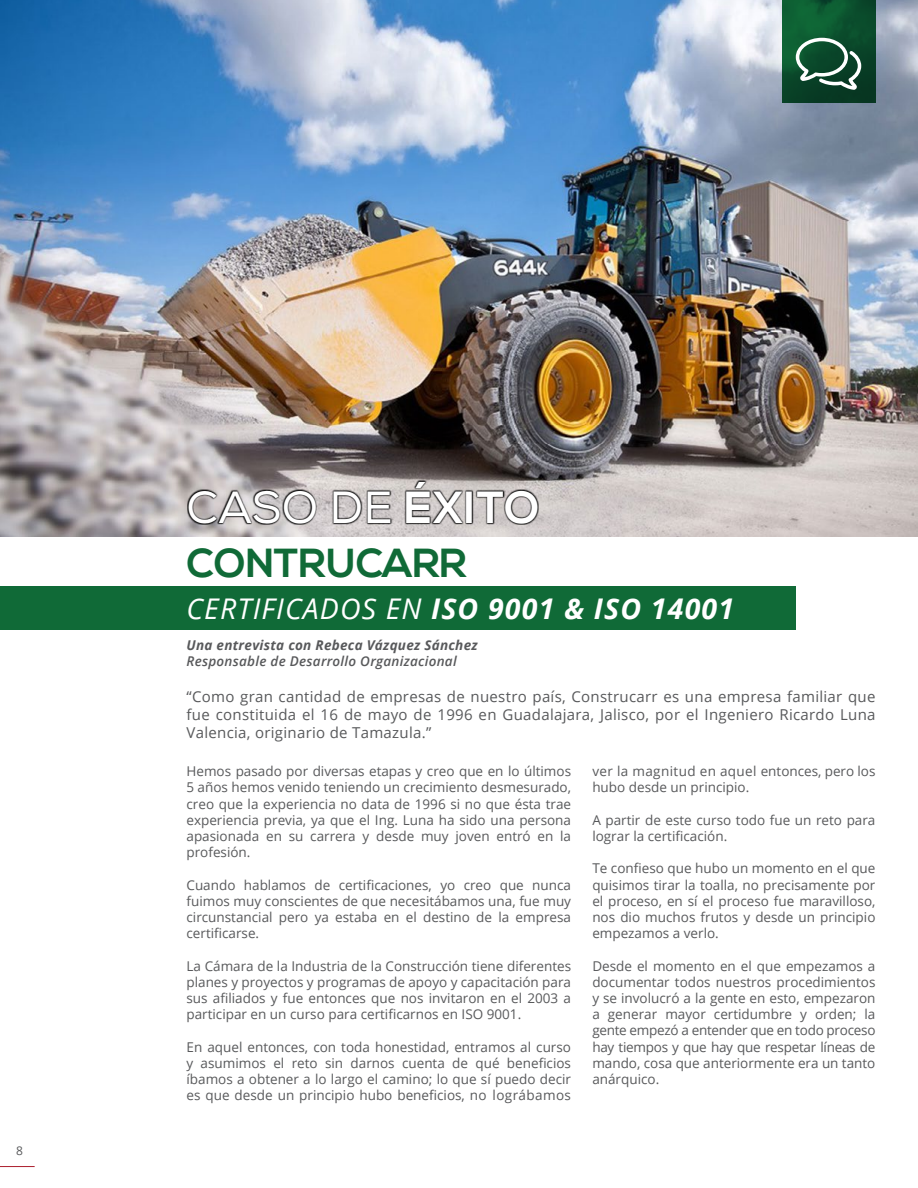
<style>
.page{position:relative;width:918px;height:1188px;background:#fff}
.page>*{position:absolute;margin:0;border:0;box-sizing:border-box;transform-origin:0 0}
.t1{font:45px "Nexa";letter-spacing:-.005em;color:#fff}
.t2{font:700 40.5px "Nexa";letter-spacing:-.01em;color:#106a37}
.t3{font:italic 700 28.5px "Open Sans";letter-spacing:.04em;color:#fff}
.t4{font:15px/18px "Open Sans";letter-spacing:.02em;color:#58595b;text-align:justify}
.t5{font:13.5px/16.2px "Open Sans";color:#58595b;text-align:justify}
.t6{font:italic 600 13.5px "Open Sans";letter-spacing:.02em;color:#58595b}
.t7{font:italic 700 13.5px "Open Sans";letter-spacing:.02em;color:#58595b}
.t8{font:12px "Open Sans";color:#58595b}
.s1{font-weight:700}
.s2{font-weight:400}
</style>
<div class="page">
<hr style="left:0;top:1166px;width:35px;height:1px;background:#ac1e2d">
<img style="left:0;top:0;width:918px;height:536px">
<svg style="left:782px;top:0;width:93px;height:103px;background:#0b4f2c"></svg>
<svg style="left:796px;top:38px;width:65px;height:52px"></svg>
<div style="left:0;top:586px;width:796px;height:44px;background:#106a37"></div>
<svg style="left:187px;top:480px;width:352px;height:45px;background:#878383"></svg>
<p class="t8" style="left:16px;top:1146px;width:8px">8</p>
<h1 class="t1" style="left:187px;top:482px;width:355px">CASO DE <span class="s1">ÉXITO</span></h1>
<h2 class="t2" style="left:187px;top:540px;width:282px">CONTRUCARR</h2>
<h3 class="t3" style="left:187px;top:597px;width:549px"><span class="s2">CERTIFICADOS EN</span> ISO 9001 &amp; ISO 14001</h3>
<p class="t7" style="left:187px;top:639px;width:293px">Una entrevista con Rebeca Vázquez Sánchez</p>
<p class="t6" style="left:187px;top:655px;width:272px">Responsable de Desarrollo Organizacional</p>
<p class="t4" style="left:187px;top:689px;width:691px">“Como gran cantidad de empresas de nuestro país, Construcarr es una empresa familiar que fue constituida el 16 de mayo de 1996 en Guadalajara, Jalisco, por el Ingeniero Ricardo Luna Valencia, originario de Tamazula.”</p>
<p class="t5" style="left:187px;top:764px;width:386px">Hemos pasado por diversas etapas y creo que en lo últimos 5 años hemos venido teniendo un crecimiento desmesurado, creo que la experiencia no data de 1996 si no que ésta trae experiencia previa, ya que el Ing. Luna ha sido una persona apasionada en su carrera y desde muy joven entró en la profesión.</p>
<p class="t5" style="left:187px;top:876px;width:386px">Cuando hablamos de certificaciones, yo creo que nunca fuimos muy conscientes de que necesitábamos una, fue muy circunstancial pero ya estaba en el destino de la empresa certificarse.</p>
<p class="t5" style="left:187px;top:959px;width:386px">La Cámara de la Industria de la Construcción tiene diferentes planes y proyectos y programas de apoyo y capacitación para sus afiliados y fue entonces que nos invitaron en el 2003 a participar en un curso para certificarnos en ISO 9001.</p>
<p class="t5" style="left:187px;top:1038px;width:386px">En aquel entonces, con toda honestidad, entramos al curso y asumimos el reto sin darnos cuenta de qué beneficios íbamos a obtener a lo largo el camino; lo que sí puedo decir es que desde un principio hubo beneficios, no lográbamos</p>
<p class="t5" style="left:592px;top:764px;width:285px">ver la magnitud en aquel entonces, pero los hubo desde un principio.</p>
<p class="t5" style="left:592px;top:813px;width:285px">A partir de este curso todo fue un reto para lograr la certificación.</p>
<p class="t5" style="left:592px;top:860px;width:285px">Te confieso que hubo un momento en el que quisimos tirar la toalla, no precisamente por el proceso, en sí el proceso fue maravilloso, nos dio muchos frutos y desde un principio empezamos a verlo.</p>
<p class="t5" style="left:592px;top:959px;width:285px">Desde el momento en el que empezamos a documentar todos nuestros procedimientos y se involucró a la gente en esto, empezaron a generar mayor certidumbre y orden; la gente empezó a entender que en todo proceso hay tiempos y que hay que respetar líneas de mando, cosa que anteriormente era un tanto anárquico.</p>
</div>
